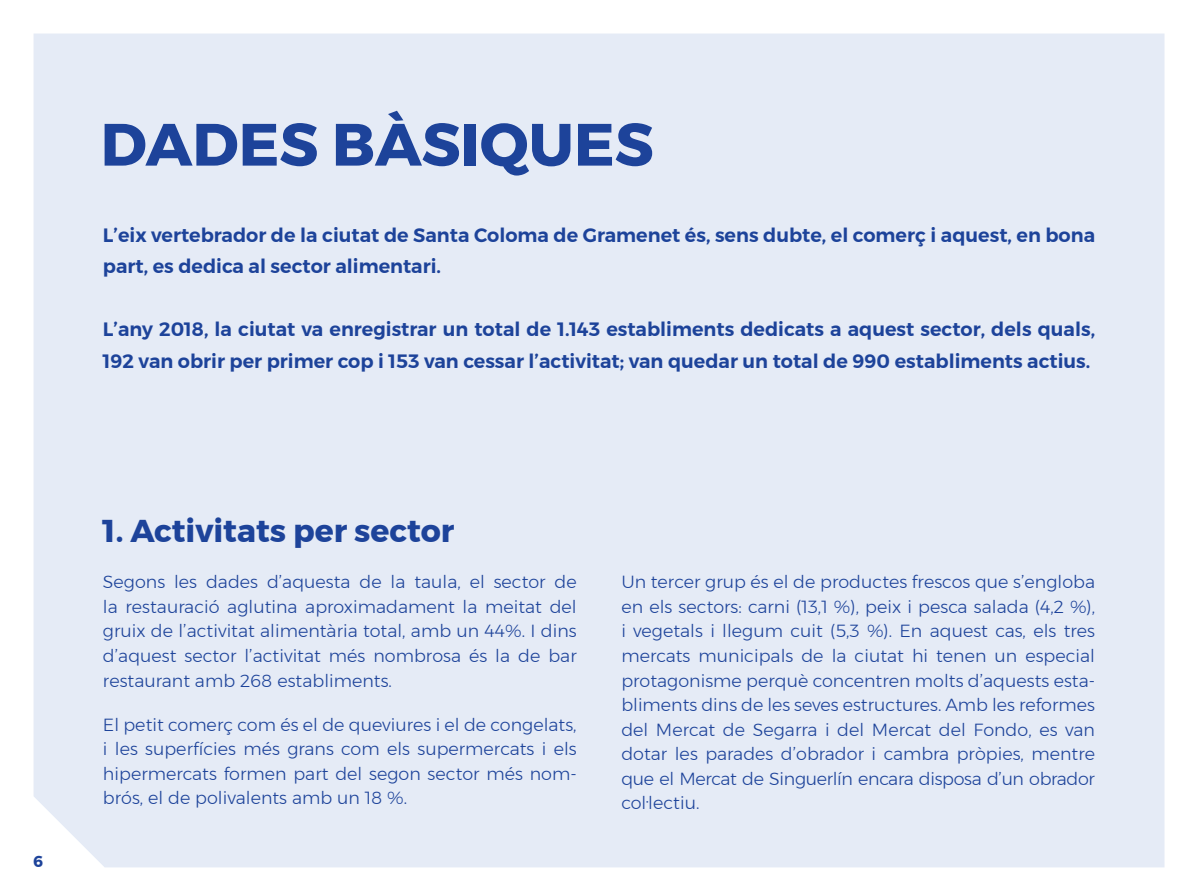
<style>
.page{position:relative;width:1193px;height:894px;background:#fff}
.page>*{position:absolute;margin:0;border:0;box-sizing:border-box;transform-origin:0 0}
.t1{font:700 59.5px "Montserrat";color:#1d439a}
.Índex{font:700 31.5px "Montserrat";color:#1d439a}
.t2{font:600 19.25px/31.5px "Montserrat";color:#1d439a}
.t3{font:300 17.5px/24.5px "Montserrat";color:#1d439a;text-align:justify}
.t4{font:700 15.75px "Montserrat";color:#1d439a}
</style>
<div class="page">
<div style="left:34px;top:34px;width:1131px;height:833px;background:#e5ebf6"></div>
<p class="t4" style="left:34px;top:848px;width:11px">6</p>
<p class="t1" style="left:100px;top:97px;width:555px">DADES BÀSIQUES</p>
<p class="t2" style="left:103px;top:219px;width:994px">L’eix vertebrador de la ciutat de Santa Coloma de Gramenet és, sens dubte, el comerç i aquest, en bona part, es dedica al sector alimentari.</p>
<p class="t2" style="left:103px;top:313px;width:994px">L’any 2018, la ciutat va enregistrar un total de 1.143 establiments dedicats a aquest sector, dels quals,<br>192 van obrir per primer cop i 153 van cessar l’activitat; van quedar un total de 990 establiments actius.</p>
<p class="Índex" style="left:103px;top:505px;width:353px">1. Activitats per sector</p>
<p class="t3" style="left:103px;top:569px;width:475px">Segons les dades d’aquesta de la taula, el sector de la restauració aglutina aproximadament la meitat del gruix de l’activitat alimentària total, amb un 44%. I dins d’aquest sector l’activitat més nombrosa és la de bar restaurant amb 268 establiments.</p>
<p class="t3" style="left:103px;top:712px;width:475px">El petit comerç com és el de queviures i el de congelats, i les superfícies més grans com els supermercats i els hipermercats formen part del segon sector més nom&shy;brós, el de polivalents amb un 18 %.</p>
<p class="t3" style="left:621px;top:569px;width:475px">Un tercer grup és el de productes frescos que s’engloba en els sectors: carni (13,1 %), peix i pesca salada (4,2 %), i vegetals i llegum cuit (5,3 %). En aquest cas, els tres mercats municipals de la ciutat hi tenen un especial protagonisme perquè concentren molts d’aquests esta&shy;bliments dins de les seves estructures. Amb les reformes del Mercat de Segarra i del Mercat del Fondo, es van dotar les parades d’obrador i cambra pròpies, mentre que el Mercat de Singuerlín encara disposa d’un obrador col·lectiu.</p>
</div>
